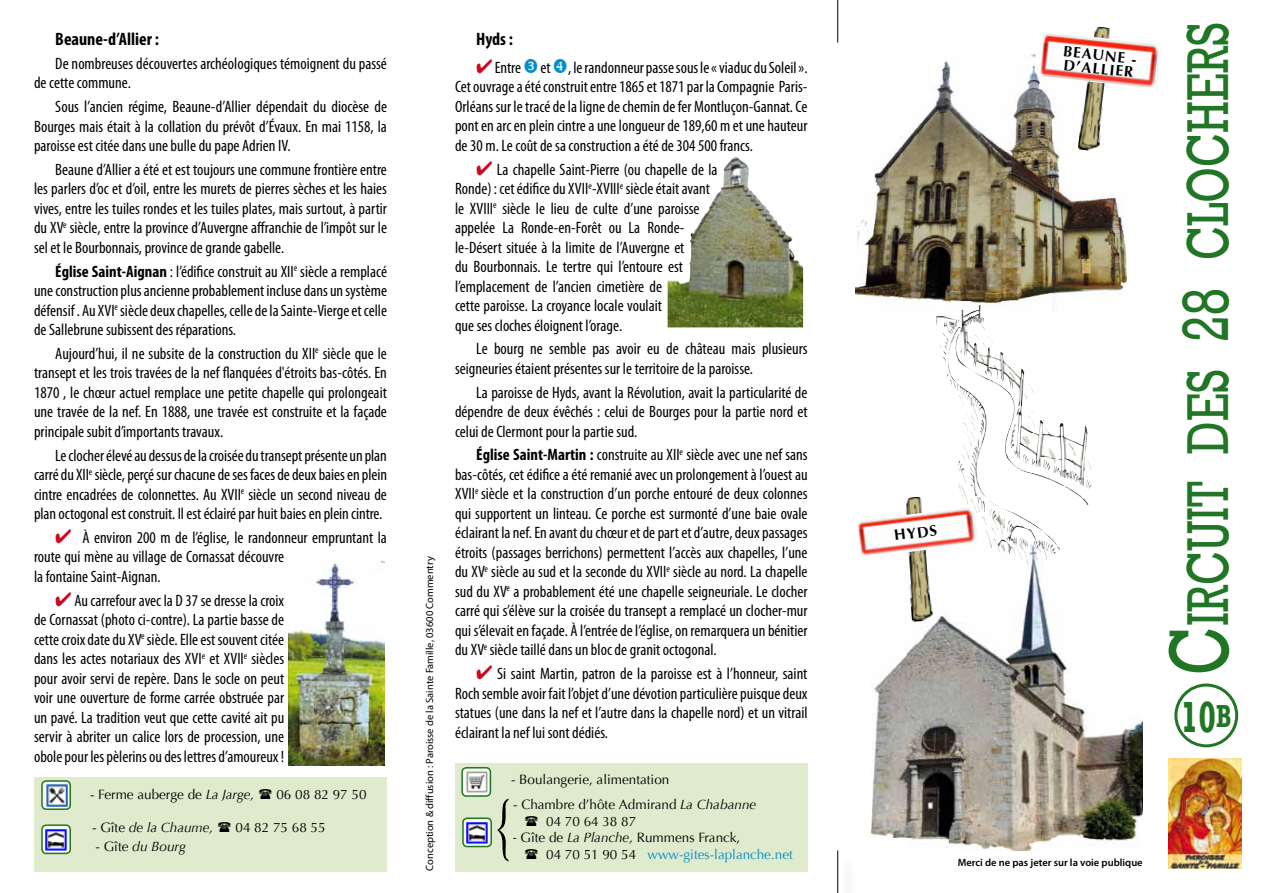
<style>
.page{position:relative;width:1263px;height:893px;background:#fff}
.page>*{position:absolute;margin:0;border:0;box-sizing:border-box;transform-origin:0 0}
.t1{font:300 74.4px "Adobe Ming Std";color:#000;scale:.83 1}
.t2{font:60.6px "Rockwell";color:#207624;scale:.74 1}
.t3{font:700 44.7px "Rockwell";color:#207624;scale:.71 1}
.t4{font:700 condensed 18px "Myriad Pro";color:#000}
.t5{font:condensed 16.5px/19.5px "Myriad Pro";color:#000;text-align:justify}
.t6{font:700 15px/13.5px "Optima";color:#000}
.t7{font:13.5px/16.5px "Optima";color:#000}
.t8{font:13.5px "Optima";color:#008fcc}
.t9{font:italic 13.5px "Optima";color:#000}
.t10{font:10.5px "Myriad Pro";color:#000}
.t11{font:600 10.5px "Myriad Pro";color:#000}
.s1{font-weight:700}
.s2{color:#cd071e}
.s3{font-style:italic}
.s4{font-style:normal}
.s5{color:#000}
.s6{font-size:86.7px}
.s7{font-size:66.75px}
.s8{font-size:32.7px}
</style>
<div class="page">
<img style="left:855px;top:54px;width:271px;height:254px">
<img style="left:872px;top:544px;width:271px;height:306px">
<img style="left:942px;top:305px;width:127px;height:174px">
<div style="left:1174px;top:684px;width:64px;height:63px;border:3px solid #207624;border-radius:50%"></div>
<img style="left:1078px;top:26px;width:36px;height:126px">
<img style="left:1037px;top:32px;width:123px;height:57px">
<img style="left:903px;top:497px;width:30px;height:125px">
<img style="left:858px;top:506px;width:120px;height:52px">
<img style="left:668px;top:157px;width:135px;height:170px">
<hr style="left:837px;top:0;width:1px;height:43px;background:#000">
<div style="left:840px;top:855px;width:16px;height:38px;background:#fbfbfb"></div>
<hr style="left:837px;top:850px;width:1px;height:43px;background:#000">
<div style="left:34px;top:778px;width:353px;height:94px;background:#dfebcc"></div>
<svg style="left:42px;top:825px;width:28px;height:28px"></svg>
<div style="left:41px;top:824px;width:30px;height:30px;border:2px solid #207624;border-radius:4px"></div>
<img style="left:45px;top:829px;width:21px;height:22px">
<svg style="left:42px;top:781px;width:28px;height:28px"></svg>
<div style="left:41px;top:780px;width:30px;height:30px;border:2px solid #207624;border-radius:4px"></div>
<img style="left:46px;top:785px;width:21px;height:21px">
<img style="left:1168px;top:758px;width:74px;height:111px">
<img style="left:288px;top:561px;width:97px;height:205px">
<div style="left:455px;top:763px;width:353px;height:109px;background:#dfebcc"></div>
<svg style="left:463px;top:818px;width:28px;height:28px"></svg>
<div style="left:462px;top:817px;width:30px;height:30px;border:2px solid #207624;border-radius:4px"></div>
<img style="left:466px;top:822px;width:21px;height:22px">
<svg style="left:462px;top:768px;width:28px;height:28px"></svg>
<div style="left:461px;top:767px;width:30px;height:30px;border:2px solid #207624;border-radius:4px"></div>
<img style="left:466px;top:771px;width:22px;height:21px">
<p class="t4" style="left:55px;top:28px;width:105px">Beaune-d’Allier :</p>
<p class="t5" style="left:34px;top:53px;width:354px;text-indent:21px">De nombreuses découvertes archéologiques témoignent du passé de cette commune.</p>
<p class="t5" style="left:34px;top:97px;width:354px;text-indent:21px">Sous l’ancien régime, Beaune-d’Allier dépendait du diocèse de Bourges mais était à la collation du prévôt d’Évaux. En mai 1158, la paroisse est citée dans une bulle du pape Adrien IV.</p>
<p class="t5" style="left:34px;top:160px;width:354px;text-indent:21px">Beaune d’Allier a été et est toujours une commune frontière entre les parlers d’oc et d’oil, entre les murets de pierres sèches et les haies vives, entre les tuiles rondes et les tuiles plates, mais surtout, à partir du XV<sup>e</sup> siècle, entre la province d’Auvergne affranchie de l’impôt sur le sel et le Bourbonnais, province de grande gabelle.</p>
<p class="t5" style="left:34px;top:261px;width:354px;text-indent:21px"><span class="s1">Église Saint-Aignan</span> : l’édifice construit au XII<sup>e</sup> siècle a remplacé une construction plus ancienne probablement incluse dans un système défensif . Au XVI<sup>e</sup> siècle deux chapelles, celle de la Sainte-Vierge et celle de Sallebrune subissent des réparations.</p>
<p class="t5" style="left:34px;top:343px;width:354px;text-indent:21px">Aujourd’hui, il ne subsite de la construction du XII<sup>e</sup> siècle que le transept et les trois travées de la nef flanquées d'étroits bas-côtés. En 1870 , le chœur actuel remplace une petite chapelle qui prolongeait une travée de la nef. En 1888, une travée est construite et la façade principale subit d’importants travaux.</p>
<p class="t5" style="left:34px;top:445px;width:354px;text-indent:21px">Le clocher élevé au dessus de la croisée du transept présente un plan carré du XII<sup>e</sup> siècle, perçé sur chacune de ses faces de deux baies en plein cintre encadrées de colonnettes. Au XVII<sup>e</sup> siècle un second niveau de plan octogonal est construit. Il est éclairé par huit baies en plein cintre.</p>
<p class="t5" style="left:34px;top:527px;width:354px;text-align:left;text-indent:21px"><span class="s2">✔</span> À environ 200 m de l’église, le randonneur empruntant la route qui mène au village de Cornassat découvre<br>la fontaine Saint-Aignan.</p>
<p class="t5" style="left:34px;top:590px;width:252px;text-indent:21px"><span class="s2">✔</span> Au carrefour avec la D 37 se dresse la croix de Cornassat (photo ci-contre). La partie basse de cette croix date du XV<sup>e</sup> siècle. Elle est souvent citée dans les actes notariaux des XVI<sup>e</sup> et XVII<sup>e</sup> siècles pour avoir servi de repère. Dans le socle on peut voir une ouverture de forme carrée obstruée par un pavé. La tradition veut que cette cavité ait pu servir à abriter un calice lors de procession, une obole pour les pèlerins ou des lettres d’amoureux !</p>
<p class="t7" style="left:90px;top:786px;width:166px">- Ferme auberge de <span class="s3">La Jarge,</span></p>
<p class="t7" style="left:276px;top:786px;width:92px">06 08 82 97 50</p>
<p class="t9" style="left:92px;top:819px;width:123px"><span class="s4">- Gîte</span> de la Chaume,</p>
<p class="t7" style="left:236px;top:819px;width:92px">04 82 75 68 55</p>
<p class="t9" style="left:96px;top:838px;width:92px"><span class="s4">- Gîte</span> du Bourg</p>
<p class="t10" style="left:423px;top:871px;width:316px;rotate:-90deg">Conception &amp; diffusion : Paroisse de la Sainte Famille, 03600 Commentry</p>
<p class="t4" style="left:476px;top:28px;width:38px">Hyds :</p>
<p class="t5" style="left:455px;top:57px;width:354px;text-indent:21px"><span class="s2">✔</span> Entre et , le randonneur passe sous le « viaduc du Soleil ».<br>Cet ouvrage a été construit entre 1865 et 1871 par la Compagnie Paris-Orléans sur le tracé de la ligne de chemin de fer Montluçon-Gannat. Ce pont en arc en plein cintre a une longueur de 189,60 m et une hauteur de 30 m. Le coût de sa construction a été de 304 500 francs.</p>
<p class="t5" style="left:455px;top:159px;width:264px;text-align:left;text-indent:21px"><span class="s2">✔</span> La chapelle Saint-Pierre (ou chapelle de la Ronde) : cet édifice du XVII<sup>e</sup>-XVIII<sup>e</sup> siècle était avant le XVIII<sup>e</sup> siècle le lieu de culte d’une paroisse appelée La Ronde-en-Forêt ou La Ronde&shy;le-Désert située à la limite de l’Auvergne et<br>du Bourbonnais. Le tertre qui l’entoure est l’emplacement de l’ancien cimetière de<br>cette paroisse. La croyance locale voulait<br>que ses cloches éloignent l’orage.</p>
<p class="t5" style="left:455px;top:339px;width:354px;text-indent:21px">Le bourg ne semble pas avoir eu de château mais plusieurs seigneuries étaient présentes sur le territoire de la paroisse.</p>
<p class="t5" style="left:455px;top:382px;width:354px;text-indent:21px">La paroisse de Hyds, avant la Révolution, avait la particularité de dépendre de deux évêchés : celui de Bourges pour la partie nord et celui de Clermont pour la partie sud.</p>
<p class="t5" style="left:455px;top:445px;width:354px;text-indent:21px"><span class="s1">Église Saint-Martin :</span> construite au XII<sup>e</sup> siècle avec une nef sans bas-côtés, cet édifice a été remanié avec un prolongement à l’ouest au XVII<sup>e</sup> siècle et la construction d’un porche entouré de deux colonnes qui supportent un linteau. Ce porche est surmonté d’une baie ovale éclairant la nef. En avant du chœur et de part et d’autre, deux passages étroits (passages berrichons) permettent l’accès aux chapelles, l’une du XV<sup>e</sup> siècle au sud et la seconde du XVII<sup>e</sup> siècle au nord. La chapelle sud du XV<sup>e</sup> a probablement été une chapelle seigneuriale. Le clocher carré qui s’élève sur la croisée du transept a remplacé un clocher-mur qui s’élevait en façade. À l’entrée de l’église, on remarquera un bénitier du XV<sup>e</sup> siècle taillé dans un bloc de granit octogonal.</p>
<p class="t5" style="left:455px;top:664px;width:354px;text-indent:21px"><span class="s2">✔</span> Si saint Martin, patron de la paroisse est à l’honneur, saint Roch semble avoir fait l’objet d’une dévotion particulière puisque deux statues (une dans la nef et l’autre dans la chapelle nord) et un vitrail éclairant la nef lui sont dédiés.</p>
<p class="t7" style="left:511px;top:771px;width:160px">- Boulangerie, alimentation</p>
<p class="t7" style="left:546px;top:796px;width:212px;text-indent:-33px">- Chambre d’hôte Admirand <span class="s3">La Chabanne<br></span>04 70 64 38 87</p>
<p class="t7" style="left:513px;top:829px;width:229px"><span class="s3">-</span> Gîte de <span class="s3">La Planche,</span> Rummens Franck,</p>
<h1 class="t1" style="left:486px;top:785px;width:35px">{</h1>
<p class="t8" style="left:546px;top:846px;width:248px"><span class="s5">04 70 51 90 54</span> www-gites-laplanche.net</p>
<p class="t6" style="left:893px;top:529px;width:45px;rotate:-7deg">HYDS</p>
<p class="t6" style="left:1064px;top:45px;width:75px;rotate:6deg">BEAUNE -<br>D’ALLIER</p>
<h2 class="t2" style="left:1173px;top:675px;width:884px;rotate:-90deg"><span class="s6">C</span>ircuit des <span class="s7">28</span> clochers</h2>
<h3 class="t3" style="left:1181px;top:690px;width:73px">10<span class="s8">b</span></h3>
<p class="t11" style="left:958px;top:856px;width:186px">Merci de ne pas jeter sur la voie publique</p>
</div>
